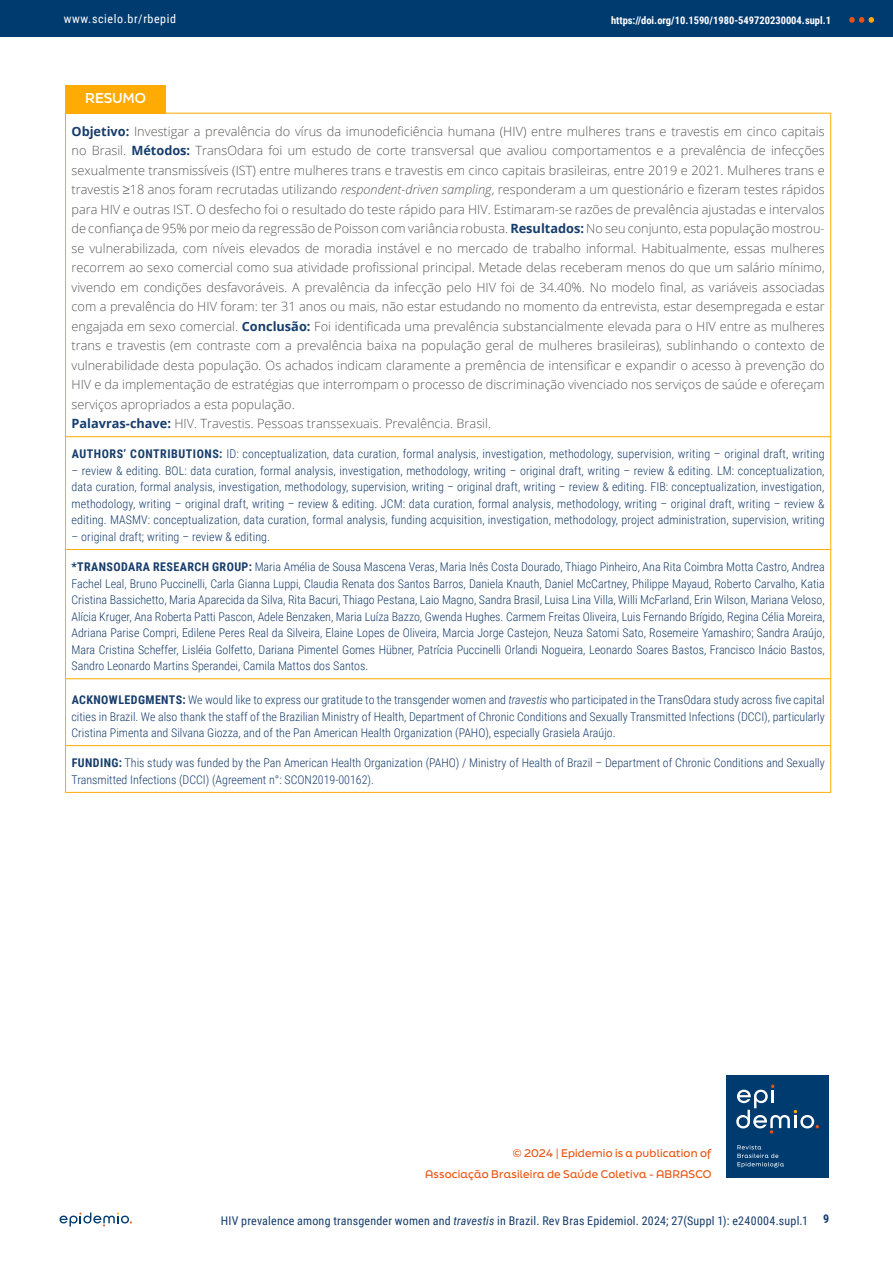
<style>
.page{position:relative;width:893px;height:1263px;background:#fff}
.page>*{position:absolute;margin:0;border:0;box-sizing:border-box;transform-origin:0 0}
.t1{font:700 13.5px "Final Six";letter-spacing:-.01em;color:#fff}
.t2{font:300 12.75px/19.5px "Open Sans";color:#575756}
.t3{font:300 12px/16.5px "Roboto Condensed";color:#173d6b;text-align:justify}
.t4{font:12px "Roboto Condensed";letter-spacing:.02em;color:#173d6b}
.t5{font:12px "Roboto Condensed";letter-spacing:.05em;color:#fff}
.t6{font:700 12px "Roboto Condensed";color:#173d6b}
.t7{font:500 10.5px/21px "Final Six";letter-spacing:.015em;color:#e85412;text-align:right}
.t8{font:700 10.5px "Roboto Condensed";color:#fff}
.s1{font-weight:700;color:#173d6b}
.s2{font-style:italic}
.s3{font-weight:700}
</style>
<div class="page">
<div style="left:0;top:0;width:893px;height:36px;background:#003b70"></div>
<svg style="left:849px;top:17px;width:25px;height:6px"></svg>
<svg style="left:60px;top:1212px;width:72px;height:14px"></svg>
<div style="left:66px;top:85px;width:100px;height:28px;background:#ffab03"></div>
<hr style="left:830px;top:437px;width:1px;height:112px;background:#ffab03">
<hr style="left:830px;top:549px;width:1px;height:130px;background:#ffab03">
<hr style="left:830px;top:679px;width:1px;height:66px;background:#ffab03">
<hr style="left:830px;top:746px;width:1px;height:46px;background:#ffab03">
<hr style="left:65px;top:437px;width:1px;height:112px;background:#ffab03">
<hr style="left:65px;top:549px;width:1px;height:130px;background:#ffab03">
<hr style="left:65px;top:679px;width:1px;height:66px;background:#ffab03">
<hr style="left:66px;top:549px;width:100px;height:1px;background:#ffab03">
<hr style="left:166px;top:549px;width:664px;height:1px;background:#ffab03">
<hr style="left:66px;top:678px;width:100px;height:1px;background:#ffab03">
<hr style="left:166px;top:678px;width:664px;height:1px;background:#ffab03">
<hr style="left:65px;top:745px;width:101px;height:1px;background:#ffab03">
<hr style="left:166px;top:745px;width:665px;height:1px;background:#ffab03">
<hr style="left:65px;top:746px;width:1px;height:46px;background:#ffab03">
<hr style="left:65px;top:792px;width:101px;height:1px;background:#ffab03">
<hr style="left:166px;top:792px;width:665px;height:1px;background:#ffab03">
<hr style="left:65px;top:113px;width:101px;height:1px;background:#ffab03">
<hr style="left:65px;top:114px;width:1px;height:322px;background:#ffab03">
<hr style="left:166px;top:113px;width:665px;height:1px;background:#ffab03">
<hr style="left:830px;top:114px;width:1px;height:322px;background:#ffab03">
<hr style="left:65px;top:436px;width:101px;height:1px;background:#ffab03">
<hr style="left:166px;top:436px;width:665px;height:1px;background:#ffab03">
<div style="left:726px;top:1075px;width:103px;height:103px;background:#003b70"></div>
<svg style="left:737px;top:1145px;width:47px;height:22px"></svg>
<svg style="left:736px;top:1084px;width:83px;height:49px"></svg>
<p class="t5" style="left:64px;top:10px;width:114px">www.scielo.br/rbepid</p>
<p class="t8" style="left:611px;top:12px;width:222px">https://doi.org/10.1590/1980-549720230004.supl.1</p>
<p class="t1" style="left:85px;top:88px;width:62px">RESUMO</p>
<p class="t2" style="left:72px;top:121px;width:755px"><span class="s1">Objetivo:</span> Investigar a prevalência do vírus da imunodeficiência humana (HIV) entre mulheres trans e travestis em cinco capitais no Brasil. <span class="s1">Métodos:</span> TransOdara foi um estudo de corte transversal que avaliou comportamentos e a prevalência de infecções sexualmente transmissíveis (IST) entre mulheres trans e travestis em cinco capitais brasileiras, entre 2019 e 2021. Mulheres trans e travestis ≥18 anos foram recrutadas utilizando <span class="s2">respondent-driven sampling</span>, responderam a um questionário e fizeram testes rápidos para HIV e outras IST. O desfecho foi o resultado do teste rápido para HIV. Estimaram-se razões de prevalência ajustadas e intervalos de confiança de 95% por meio da regressão de Poisson com variância robusta. <span class="s1">Resultados:</span> No seu conjunto, esta população mostrou&shy;se vulnerabilizada, com níveis elevados de moradia instável e no mercado de trabalho informal. Habitualmente, essas mulheres recorrem ao sexo comercial como sua atividade profissional principal. Metade delas receberam menos do que um salário mínimo, vivendo em condições desfavoráveis. A prevalência da infecção pelo HIV foi de 34.40%. No modelo final, as variáveis associadas com a prevalência do HIV foram: ter 31 anos ou mais, não estar estudando no momento da entrevista, estar desempregada e estar engajada em sexo comercial. <span class="s1">Conclusão:</span> Foi identificada uma prevalência substancialmente elevada para o HIV entre as mulheres trans e travestis (em contraste com a prevalência baixa na população geral de mulheres brasileiras), sublinhando o contexto de vulnerabilidade desta população. Os achados indicam claramente a premência de intensificar e expandir o acesso à prevenção do HIV e da implementação de estratégias que interrompam o processo de discriminação vivenciado nos serviços de saúde e ofereçam serviços apropriados a esta população.<br><span class="s1">Palavras-chave:</span> HIV. Travestis. Pessoas transsexuais. Prevalência. Brasil.</p>
<p class="t3" style="left:72px;top:445px;width:754px"><span class="s3">AUTHORS’ CONTRIBUTIONS:</span> ID: conceptualization, data curation, formal analysis, investigation, methodology, supervision, writing – original draft, writing</p>
<p class="t3" style="left:72px;top:462px;width:754px">– review &amp; editing. BOL: data curation, formal analysis, investigation, methodology, writing – original draft, writing – review &amp; editing. LM: conceptualization, data curation, formal analysis, investigation, methodology, supervision, writing – original draft, writing – review &amp; editing. FIB: conceptualization, investigation, methodology, writing – original draft, writing – review &amp; editing. JCM: data curation, formal analysis, methodology, writing – original draft, writing – review &amp; editing. MASMV: conceptualization, data curation, formal analysis, funding acquisition, investigation, methodology, project administration, supervision, writing</p>
<p class="t3" style="left:72px;top:528px;width:200px">– original draft; writing – review &amp; editing.</p>
<p class="t3" style="left:72px;top:558px;width:755px"><span class="s3">*TRANSODARA RESEARCH GROUP:</span> Maria Amélia de Sousa Mascena Veras, Maria Inês Costa Dourado, Thiago Pinheiro, Ana Rita Coimbra Motta Castro, Andrea Fachel Leal, Bruno Puccinelli, Carla Gianna Luppi, Claudia Renata dos Santos Barros, Daniela Knauth, Daniel McCartney, Philippe Mayaud, Roberto Carvalho, Katia Cristina Bassichetto, Maria Aparecida da Silva, Rita Bacuri, Thiago Pestana, Laio Magno, Sandra Brasil, Luisa Lina Villa, Willi McFarland, Erin Wilson, Mariana Veloso, Alícia Kruger, Ana Roberta Patti Pascon, Adele Benzaken, Maria Luíza Bazzo, Gwenda Hughes. Carmem Freitas Oliveira, Luis Fernando Brígido, Regina Célia Moreira, Adriana Parise Compri, Edilene Peres Real da Silveira, Elaine Lopes de Oliveira, Marcia Jorge Castejon, Neuza Satomi Sato, Rosemeire Yamashiro; Sandra Araújo, Mara Cristina Scheffer, Lisléia Golfetto, Dariana Pimentel Gomes Hübner, Patrícia Puccinelli Orlandi Nogueira, Leonardo Soares Bastos, Francisco Inácio Bastos, Sandro Leonardo Martins Sperandei, Camila Mattos dos Santos.</p>
<p class="t3" style="left:72px;top:691px;width:755px"><span class="s3">ACKNOWLEDGMENTS:</span> We would like to express our gratitude to the transgender women and <span class="s2">travestis</span> who participated in the TransOdara study across five capital cities in Brazil. We also thank the staff of the Brazilian Ministry of Health, Department of Chronic Conditions and Sexually Transmitted Infections (DCCI), particularly Cristina Pimenta and Silvana Giozza, and of the Pan American Health Organization (PAHO), especially Grasiela Araújo.</p>
<p class="t3" style="left:72px;top:754px;width:755px"><span class="s3">FUNDING:</span> This study was funded by the Pan American Health Organization (PAHO) / Ministry of Health of Brazil – Department of Chronic Conditions and Sexually<br>Transmitted Infections (DCCI) (Agreement n°: SCON2019-00162).</p>
<p class="t7" style="left:425px;top:1142px;width:288px">© 2024 | Epidemio is a publication of<br>Associação Brasileira de Saúde Coletiva - ABRASCO</p>
<p class="t4" style="left:221px;top:1212px;width:589px">HIV prevalence among transgender women and <span class="s2">travestis</span> in Brazil. Rev Bras Epidemiol. 2024; 27(Suppl 1): e240004.supl.1</p>
<p class="t6" style="left:823px;top:1211px;width:8px">9</p>
</div>
